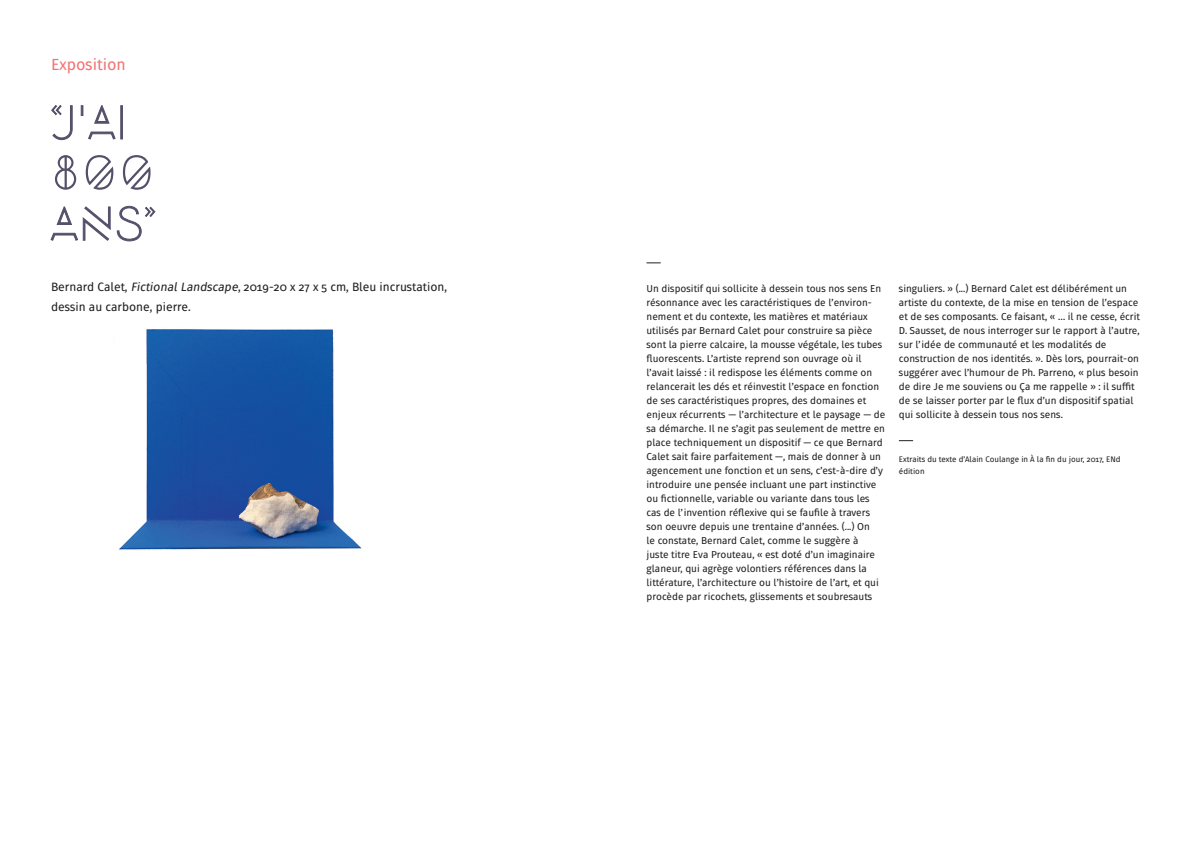
<style>
.page{position:relative;width:1191px;height:842px;background:#fff}
.page>*{position:absolute;margin:0;border:0;box-sizing:border-box;transform-origin:0 0}
.t1{font:16px "Fuse V.2 Text";color:#f27476}
.NOM_ARTITSTE-MEDIUM{font:12px/20px "Fuse V.2 Text";color:#231f20}
.CORPS_DETEXTE{font:10px/14px "Fuse V.2 Text";color:#231f20}
.NOTE{font:8px/12px "Fuse V.2 Text";color:#231f20}
.s1{font-style:italic}
</style>
<div class="page">
<svg style="left:51px;top:206px;width:104px;height:35px"></svg>
<svg style="left:55px;top:155px;width:96px;height:35px"></svg>
<svg style="left:52px;top:105px;width:71px;height:35px"></svg>
<img style="left:118px;top:329px;width:244px;height:221px">
<svg style="left:646px;top:262px;width:14px;height:1px"></svg>
<svg style="left:899px;top:440px;width:14px;height:1px"></svg>
<h1 class="t1" style="left:51px;top:55px;width:76px">Exposition</h1>
<p class="NOM_ARTITSTE-MEDIUM" style="left:51px;top:277px;width:397px">Bernard Calet, <span class="s1">Fictional Landscape</span>, 2019-20 x 27 x 5 cm, Bleu incrustation, dessin au carbone, pierre.</p>
<p class="CORPS_DETEXTE" style="left:646px;top:281px;width:240px">Un dispositif qui sollicite à dessein tous nos sens En résonnance avec les caractéristiques de l’environ&shy;nement et du contexte, les matières et matériaux utilisés par Bernard Calet pour construire sa pièce sont la pierre calcaire, la mousse végétale, les tubes fluorescents. L’artiste reprend son ouvrage où il l’avait laissé : il redispose les éléments comme on relancerait les dés et réinvestit l’espace en fonction de ses caractéristiques propres, des domaines et enjeux récurrents — l’architecture et le paysage — de sa démarche. Il ne s’agit pas seulement de mettre en place techniquement un dispositif — ce que Bernard Calet sait faire parfaitement —, mais de donner à un agencement une fonction et un sens, c’est-à-dire d’y introduire une pensée incluant une part instinctive ou fictionnelle, variable ou variante dans tous les cas de l’invention réflexive qui se faufile à travers son oeuvre depuis une trentaine d’années. (...) On<br>le constate, Bernard Calet, comme le suggère à<br>juste titre Eva Prouteau, « est doté d’un imaginaire glaneur, qui agrège volontiers références dans la littérature, l’architecture ou l’histoire de l’art, et qui procède par ricochets, glissements et soubresauts</p>
<p class="CORPS_DETEXTE" style="left:899px;top:281px;width:242px">singuliers. » (...) Bernard Calet est délibérément un artiste du contexte, de la mise en tension de l’espace et de ses composants. Ce faisant, « … il ne cesse, écrit D. Sausset, de nous interroger sur le rapport à l’autre, sur l’idée de communauté et les modalités de construction de nos identités. ». Dès lors, pourrait-on suggérer avec l’humour de Ph. Parreno, « plus besoin de dire Je me souviens ou Ça me rappelle » : il suffit de se laisser porter par le flux d’un dispositif spatial qui sollicite à dessein tous nos sens.</p>
<p class="NOTE" style="left:899px;top:454px;width:223px">Extraits du texte d’Alain Coulange in À la fin du jour, 2017, ENd édition</p>
</div>
